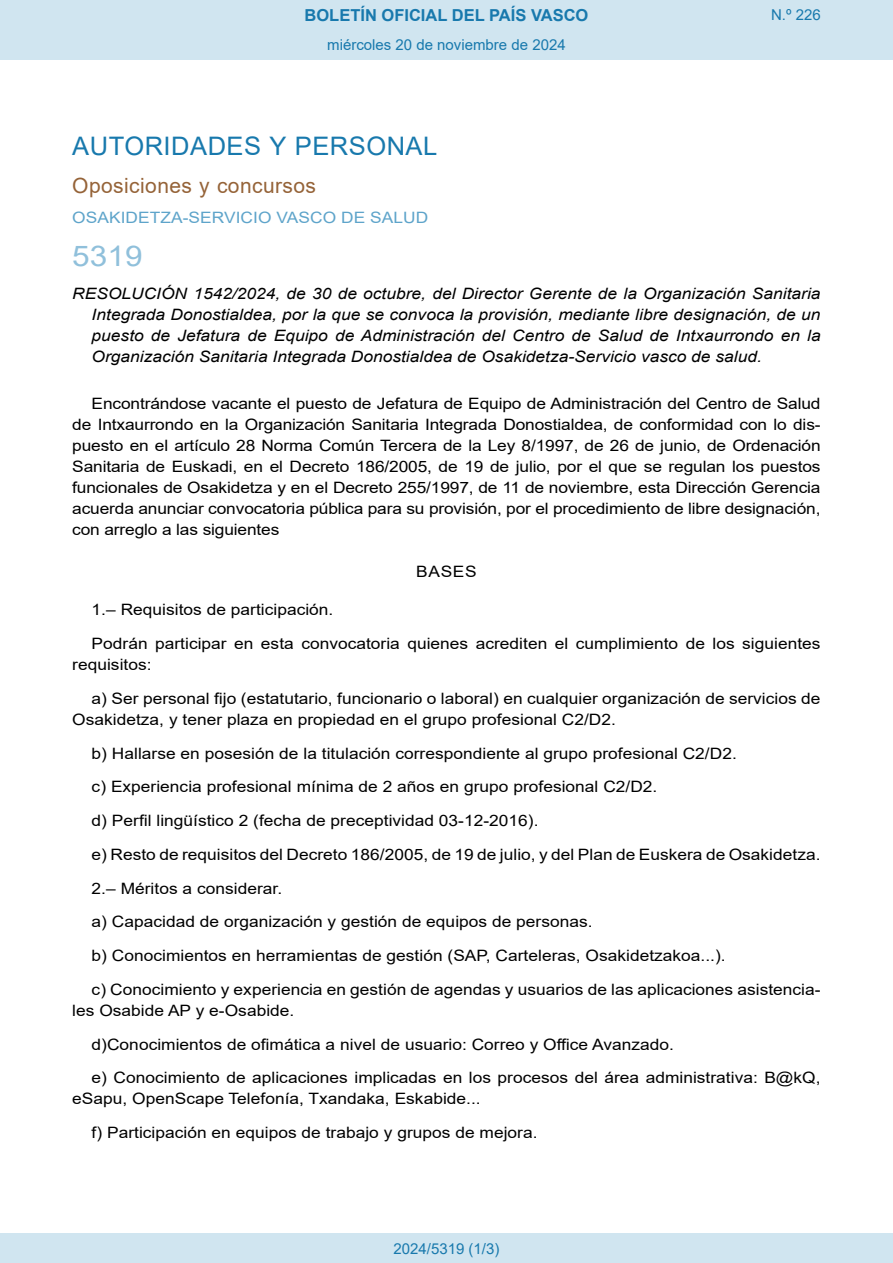
<style>
.page{position:relative;width:893px;height:1263px;background:#fff}
.page>*{position:absolute;margin:0;border:0;box-sizing:border-box;transform-origin:0 0}
.BOPVOrden{font:28.5px "Arial";color:#90c0db;scale:1.11 1}
.BOPVSeccion{font:25.5px "Arial";letter-spacing:.02em;color:#1879ad}
.BOPVSubseccion{font:21px "Arial";letter-spacing:.02em;color:#956338}
.t1{font:700 16.5px "Arial";color:#1879ad}
.BOPVDetalle{font:15.6px/21px "Arial";color:#000;scale:1.11 1}
.BOPVTitulo{font:italic 15.6px/21px "Arial";color:#000;text-align:justify;scale:1.11 1}
.BOPVOrganismo{font:15.6px "Arial";letter-spacing:.005em;color:#5ea4ca;scale:1.11 1}
.BOPVClave{font:15.6px "Arial";letter-spacing:.035em;color:#000;scale:1.11 1}
.Paginacion_Centro{font:15px "Arial";color:#1879ad}
</style>
<div class="page">
<div style="left:0;top:0;width:893px;height:60px;background:#d0e5f0"></div>
<div style="left:0;top:1233px;width:893px;height:30px;background:#d0e5f0"></div>
<p class="t1" style="left:305px;top:3px;width:285px">BOLETÍN OFICIAL DEL PAÍS VASCO</p>
<p class="Paginacion_Centro" style="left:327px;top:35px;width:240px">miércoles 20 de noviembre de 2024</p>
<p class="Paginacion_Centro" style="left:771px;top:5px;width:51px">N.º 226</p>
<p class="BOPVSeccion" style="left:72px;top:128px;width:366px">AUTORIDADES Y PERSONAL</p>
<p class="BOPVSubseccion" style="left:72px;top:171px;width:245px">Oposiciones y concursos</p>
<p class="BOPVOrganismo" style="left:72px;top:207px;width:322px">OSAKIDETZA-SERVICIO VASCO DE SALUD</p>
<p class="BOPVOrden" style="left:72px;top:236px;width:65px">5319</p>
<p class="BOPVTitulo" style="left:92px;top:284px;width:658px;text-indent:-19px">RESOLUCIÓN 1542/2024, de 30 de octubre, del Director Gerente de la Organización Sanitaria Integrada Donostialdea, por la que se convoca la provisión, mediante libre designación, de un puesto de Jefatura de Equipo de Administración del Centro de Salud de Intxaurrondo en la Organización Sanitaria Integrada Donostialdea de Osakidetza-Servicio vasco de salud.</p>
<p class="BOPVDetalle" style="left:72px;top:393px;width:676px;text-align:justify;text-indent:19px">Encontrándose vacante el puesto de Jefatura de Equipo de Administración del Centro de Salud de Intxaurrondo en la Organización Sanitaria Integrada Donostialdea, de conformidad con lo dis&shy;puesto en el artículo 28 Norma Común Tercera de la Ley 8/1997, de 26 de junio, de Ordenación Sanitaria de Euskadi, en el Decreto 186/2005, de 19 de julio, por el que se regulan los puestos funcionales de Osakidetza y en el Decreto 255/1997, de 11 de noviembre, esta Dirección Gerencia acuerda anunciar convocatoria pública para su provisión, por el procedimiento de libre designación, con arreglo a las siguientes</p>
<p class="BOPVClave" style="left:416px;top:561px;width:56px">BASES</p>
<p class="BOPVDetalle" style="left:92px;top:599px;width:219px">1.– Requisitos de participación.</p>
<p class="BOPVDetalle" style="left:72px;top:633px;width:676px;text-indent:19px">Podrán participar en esta convocatoria quienes acrediten el cumplimiento de los siguientes requisitos:</p>
<p class="BOPVDetalle" style="left:72px;top:688px;width:676px;text-indent:19px">a) Ser personal fijo (estatutario, funcionario o laboral) en cualquier organización de servicios de<br>Osakidetza, y tener plaza en propiedad en el grupo profesional C2/D2.</p>
<p class="BOPVDetalle" style="left:92px;top:742px;width:583px">b) Hallarse en posesión de la titulación correspondiente al grupo profesional C2/D2.</p>
<p class="BOPVDetalle" style="left:92px;top:776px;width:511px">c) Experiencia profesional mínima de 2 años en grupo profesional C2/D2.</p>
<p class="BOPVDetalle" style="left:92px;top:810px;width:404px">d) Perfil lingüístico 2 (fecha de preceptividad 03-12-2016).</p>
<p class="BOPVDetalle" style="left:92px;top:844px;width:658px">e) Resto de requisitos del Decreto 186/2005, de 19 de julio, y del Plan de Euskera de Osakidetza.</p>
<p class="BOPVDetalle" style="left:92px;top:877px;width:173px">2.– Méritos a considerar.</p>
<p class="BOPVDetalle" style="left:92px;top:911px;width:453px">a) Capacidad de organización y gestión de equipos de personas.</p>
<p class="BOPVDetalle" style="left:92px;top:945px;width:573px">b) Conocimientos en herramientas de gestión (SAP, Carteleras, Osakidetzakoa...).</p>
<p class="BOPVDetalle" style="left:72px;top:979px;width:676px;text-indent:19px">c) Conocimiento y experiencia en gestión de agendas y usuarios de las aplicaciones asistencia&shy;les Osabide AP y e-Osabide.</p>
<p class="BOPVDetalle" style="left:92px;top:1033px;width:526px">d)Conocimientos de ofimática a nivel de usuario: Correo y Office Avanzado.</p>
<p class="BOPVDetalle" style="left:72px;top:1067px;width:676px;text-indent:19px">e) Conocimiento de aplicaciones implicadas en los procesos del área administrativa: B@kQ, eSapu, OpenScape Telefonía, Txandaka, Eskabide...</p>
<p class="BOPVDetalle" style="left:92px;top:1122px;width:403px">f) Participación en equipos de trabajo y grupos de mejora.</p>
<p class="Paginacion_Centro" style="left:393px;top:1238px;width:107px">2024/5319 (1/3)</p>
</div>
